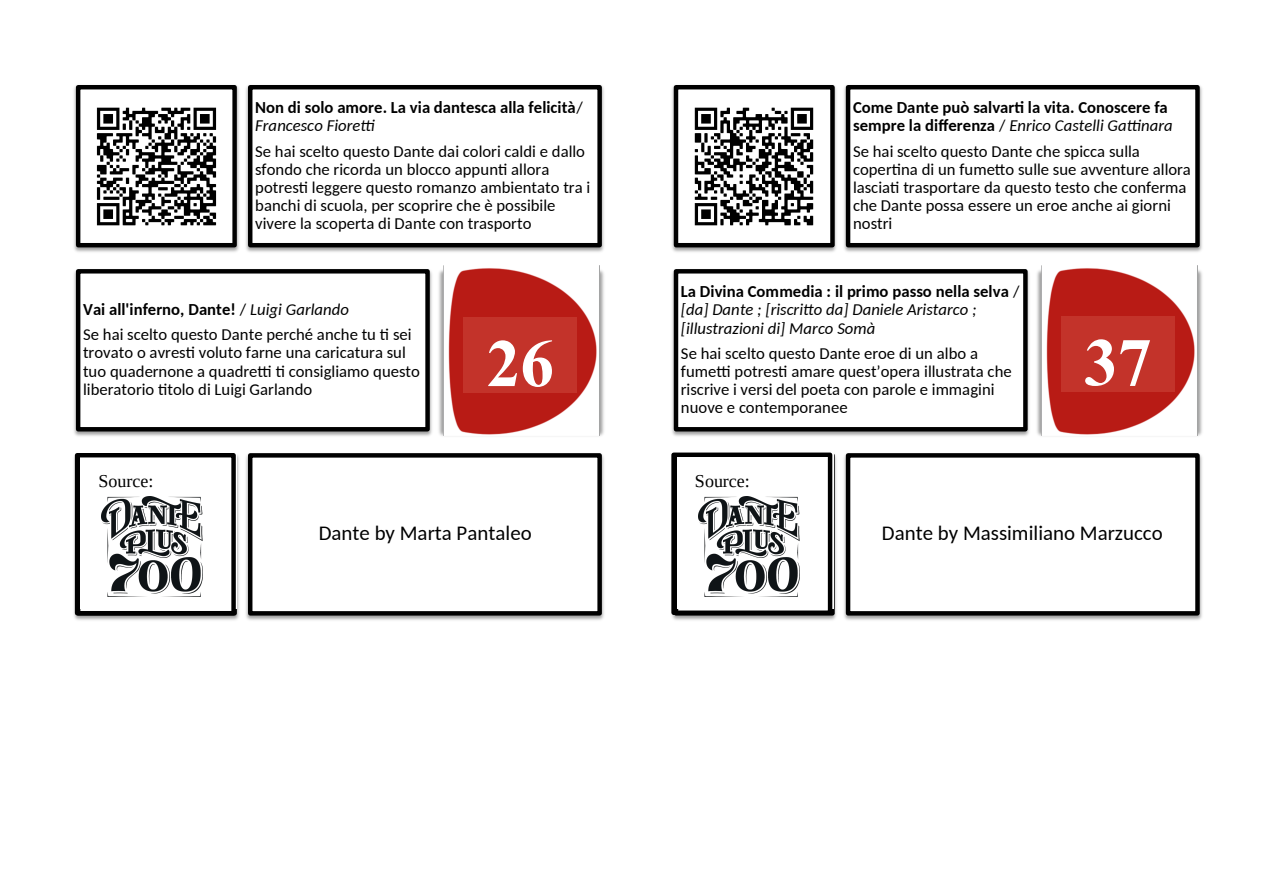
<style>
.page{position:relative;width:1263px;height:893px;background:#fff}
.page>*{position:absolute;margin:0;border:0;box-sizing:border-box;transform-origin:0 0}
.t1{font:700 67.65px "Times New Roman";color:#fff}
.t2{font:20.85px "Carlito";color:#000}
.t3{font:18px "Liberation Serif";color:#000}
.t4{font:16.65px/18.1px "Carlito";color:#000}
.t5{font:700 16.65px/18px "Carlito";letter-spacing:.005em;color:#000}
.t6{font:italic 16.65px/18.1px "Carlito";color:#000}
.s1{font-weight:400}
.s2{font-weight:400;font-style:italic}
.s3{font-weight:700}
.s4{font-style:italic}
.s5{font-weight:700;font-style:normal}
.s6{font-style:normal}
</style>
<div class="page">
<img style="left:74px;top:86px;width:530px;height:166px">
<img style="left:240px;top:89px;width:364px;height:162px">
<div style="left:250px;top:87px;width:350px;height:158px;background:#fff"></div>
<div style="left:248px;top:85px;width:354px;height:162px;border:4px solid #000"></div>
<img style="left:81px;top:90px;width:151px;height:152px">
<div style="left:76px;top:85px;width:161px;height:162px;border:4px solid #000"></div>
<img style="left:74px;top:270px;width:530px;height:166px">
<img style="left:74px;top:291px;width:362px;height:126px">
<div style="left:78px;top:271px;width:350px;height:158px;background:#fff"></div>
<div style="left:76px;top:269px;width:354px;height:162px;border:4px solid #000"></div>
<img style="left:443px;top:265px;width:157px;height:171px">
<img style="left:74px;top:455px;width:530px;height:165px">
<div style="left:250px;top:455px;width:350px;height:158px;background:#fff"></div>
<div style="left:248px;top:453px;width:354px;height:162px;border:4px solid #000"></div>
<img style="left:672px;top:86px;width:530px;height:166px">
<img style="left:837px;top:89px;width:365px;height:162px">
<div style="left:848px;top:87px;width:349px;height:158px;background:#fff"></div>
<div style="left:846px;top:85px;width:354px;height:162px;border:4px solid #000"></div>
<img style="left:679px;top:90px;width:151px;height:152px">
<div style="left:674px;top:85px;width:161px;height:162px;border:4px solid #000"></div>
<img style="left:672px;top:266px;width:530px;height:170px">
<img style="left:672px;top:273px;width:361px;height:162px">
<div style="left:676px;top:271px;width:349px;height:158px;background:#fff"></div>
<div style="left:674px;top:269px;width:353px;height:162px;border:4px solid #000"></div>
<img style="left:1041px;top:265px;width:156px;height:171px">
<img style="left:672px;top:454px;width:530px;height:166px">
<div style="left:848px;top:455px;width:349px;height:158px;background:#fff"></div>
<div style="left:846px;top:453px;width:354px;height:162px;border:4px solid #000"></div>
<div style="left:1061px;top:316px;width:114px;height:76px;background:#c3332a"></div>
<div style="left:463px;top:317px;width:114px;height:76px;background:#c3332a"></div>
<div style="left:81px;top:451px;width:156px;height:158px;background:#fff"></div>
<div style="left:75px;top:453px;width:161px;height:162px;border:4px solid #000"></div>
<img style="left:102px;top:497px;width:101px;height:100px">
<div style="left:677px;top:451px;width:156px;height:158px;background:#fff"></div>
<div style="left:671px;top:452px;width:161px;height:163px;border:4px solid #000"></div>
<img style="left:698px;top:496px;width:101px;height:100px">
<p class="t5" style="left:255px;top:100px;width:329px">Non di solo amore. La via dantesca alla felicità<span class="s1">/<br></span><span class="s2">Francesco Fioret</span></p>
<p class="t4" style="left:255px;top:143px;width:337px">Se hai scelto questo Dante dai colori caldi e dallo sfondo che ricorda un blocco appunt allora potrest leggere questo romanzo ambientato tra i banchi di scuola, per scoprire che è possibile vivere la scoperta di Dante con trasporto</p>
<p class="t5" style="left:853px;top:100px;width:321px">Come Dante può salvart la vita. Conoscere fa sempre la diferenza <span class="s1">/</span> <span class="s2">Enrico Castelli Gatnara</span></p>
<p class="t4" style="left:853px;top:143px;width:339px">Se hai scelto questo Dante che spicca sulla copertna di un fumeto sulle sue avventure allora lasciat trasportare da questo testo che conferma che Dante possa essere un eroe anche ai giorni nostri</p>
<p class="t4" style="left:83px;top:298px;width:330px;line-height:25.2px"><span class="s3">Vai all'inferno, Dante!</span> / <span class="s4">Luigi Garlando<br></span>Se hai scelto questo Dante perché anche tu t sei</p>
<p class="t4" style="left:83px;top:345px;width:338px">trovato o avrest voluto farne una caricatura sul tuo quadernone a quadret t consigliamo questo liberatorio ttolo di Luigi Garlando</p>
<p class="t6" style="left:681px;top:284px;width:340px"><span class="s5">La Divina Commedia : il primo passo nella selva</span> <span class="s6">/ </span>[da] Dante ; [riscrito da] Daniele Aristarco ; [illustrazioni di] Marco Somà</p>
<p class="t4" style="left:681px;top:346px;width:332px">Se hai scelto questo Dante eroe di un albo a fumet potrest amare quest’opera illustrata che riscrive i versi del poeta con parole e immagini nuove e contemporanee</p>
<h1 class="t1" style="left:486px;top:326px;width:69px">26</h1>
<h1 class="t1" style="left:1084px;top:325px;width:69px">37</h1>
<p class="t3" style="left:99px;top:471px;width:56px">Source:</p>
<p class="t3" style="left:695px;top:471px;width:56px">Source:</p>
<p class="t2" style="left:319px;top:524px;width:214px">Dante by Marta Pantaleo</p>
<p class="t2" style="left:882px;top:524px;width:282px">Dante by Massimiliano Marzucco</p>
</div>
